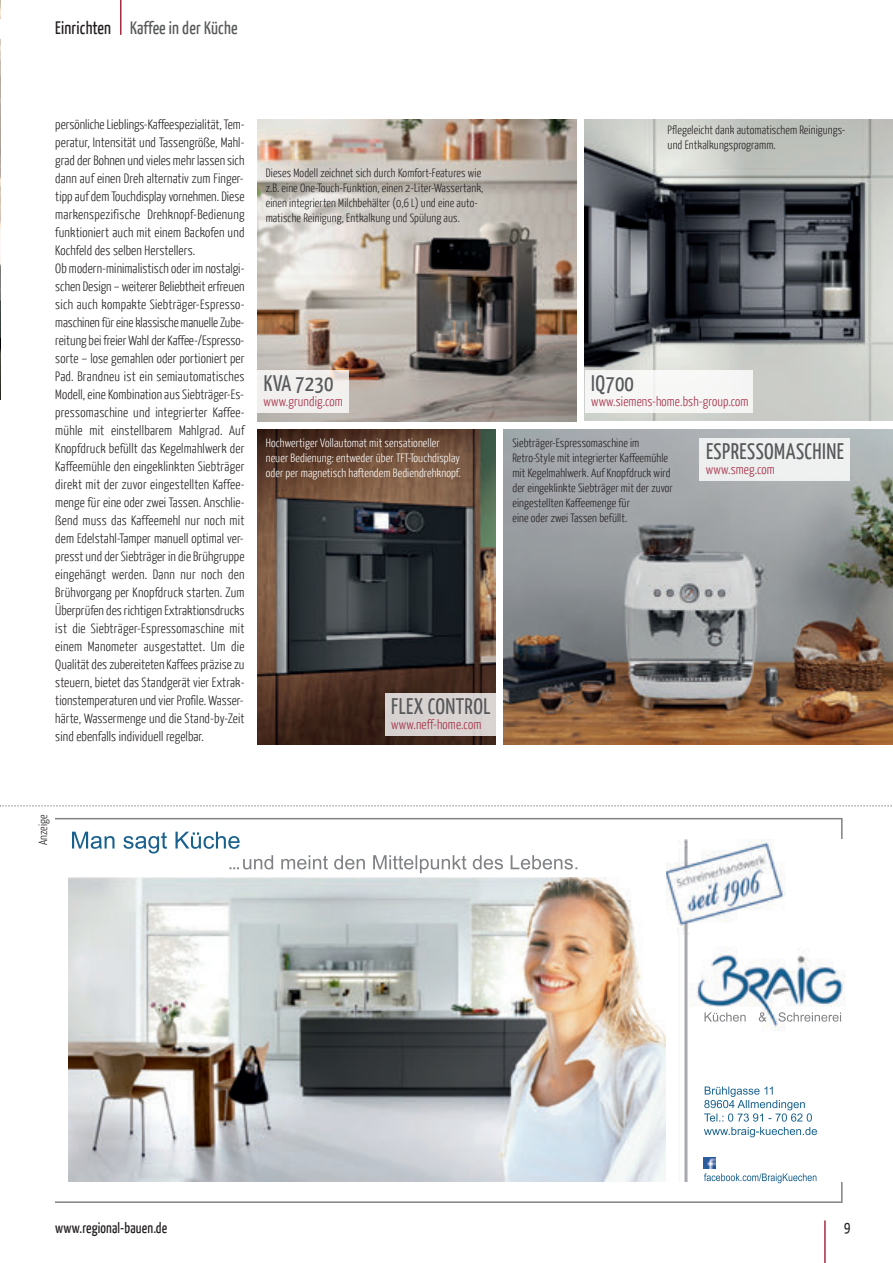
<style>
.page{position:relative;width:893px;height:1263px;background:#fff}
.page>*{position:absolute;margin:0;border:0;box-sizing:border-box;transform-origin:0 0}
.t1{font:22.5px "Yanone Kaffeesatz";letter-spacing:.02em;color:#57585a}
.t2{font:18px "Yanone Kaffeesatz";letter-spacing:.01em;color:#57585a}
.t3{font:15px "Yanone Kaffeesatz";letter-spacing:.01em;color:#231f20}
.t4{font:300 13.5px/18px "Yanone Kaffeesatz";letter-spacing:.01em;color:#231f20;text-align:justify}
.t5{font:300 13.5px "Yanone Kaffeesatz";letter-spacing:.01em;color:#a62b43}
.t6{font:300 12px/15px "Yanone Kaffeesatz";letter-spacing:.01em;color:#231f20}
.t7{font:300 12px "Yanone Kaffeesatz";letter-spacing:.01em;color:#fff}
.s1{color:#231f20}
</style>
<div class="page">
<svg style="left:0;top:805px;width:892px;height:1px"></svg>
<svg style="left:55px;top:818px;width:788px;height:385px"></svg>
<img style="left:69px;top:877px;width:597px;height:304px">
<svg style="left:72px;top:832px;width:505px;height:41px"></svg>
<img style="left:666px;top:839px;width:179px;height:342px">
<svg style="left:704px;top:1086px;width:113px;height:51px"></svg>
<svg style="left:704px;top:1157px;width:112px;height:26px"></svg>
<svg style="left:704px;top:1012px;width:62px;height:10px"></svg>
<svg style="left:778px;top:1012px;width:63px;height:10px"></svg>
<img style="left:585px;top:119px;width:308px;height:301px">
<img style="left:0;top:0;width:1px;height:400px">
<hr style="left:824px;top:1220px;width:2px;height:43px;background:#a62b43">
<div style="left:0;top:19px;width:244px;height:19px;background:#fff"></div>
<hr style="left:120px;top:0;width:2px;height:35px;background:#a62b43">
<img style="left:257px;top:119px;width:319px;height:302px">
<img style="left:257px;top:429px;width:238px;height:315px">
<img style="left:504px;top:429px;width:389px;height:315px">
<div style="left:699px;top:438px;width:151px;height:42px;background:#eff0f0"></div>
<div style="left:385px;top:693px;width:110px;height:43px;background:#d8d3d1"></div>
<div style="left:257px;top:370px;width:92px;height:42px;background:#f2f0ef"></div>
<div style="left:585px;top:370px;width:168px;height:42px;background:#f6f7f5"></div>
<p class="t2" style="left:55px;top:17px;width:184px"><span class="s1">Einrichten</span> Kaffee in der Küche</p>
<p class="t4" style="left:55px;top:115px;width:191px">persönliche Lieblings-Kaffeespezialität, Tem&shy;peratur, Intensität und Tassengröße, Mahl&shy;grad der Bohnen und vieles mehr lassen sich dann auf einen Dreh alternativ zum Finger&shy;tipp auf dem Touchdisplay vornehmen. Diese markenspezifische Drehknopf-Bedienung funktioniert auch mit einem Backofen und Kochfeld des selben Herstellers.</p>
<p class="t4" style="left:55px;top:259px;width:191px">Ob modern-minimalistisch oder im nostalgi&shy;schen Design – weiterer Beliebtheit erfreuen sich auch kompakte Siebträger-Espresso&shy;maschinen für eine klassische manuelle Zube&shy;rei tung bei freier Wahl der Kaffee-/Espresso-</p>
<p class="t4" style="left:55px;top:349px;width:191px">sorte – lose gemahlen oder portioniert per Pad. Brandneu ist ein semiautomatisches Modell, eine Kombination aus Siebträger-Es&shy;pressomaschine und integrierter Kaffee&shy;mühle mit einstellbarem Mahlgrad. Auf Knopfdruck befüllt das Kegelmahlwerk der Kaffeemühle den eingeklinkten Siebträger direkt mit der zuvor eingestellten Kaffee&shy;menge für eine oder zwei Tassen. Anschlie&shy;ßend muss das Kaffeemehl nur noch mit dem Edelstahl-Tamper manuell optimal ver&shy;presst und der Siebträger in die Brühgruppe eingehängt werden. Dann nur noch den Brühvorgang per Knopfdruck starten. Zum Überprüfen des richtigen Extraktionsdrucks ist die Siebträger-Espressomaschine mit einem Manometer ausgestattet. Um die Qualität des zubereiteten Kaffees präzise zu steuern, bietet das Standgerät vier Extrak&shy;tionstemperaturen und vier Profile. Wasser&shy;härte, Wassermenge und die Stand-by-Zeit sind ebenfalls individuell regelbar.</p>
<p class="t6" style="left:266px;top:165px;width:219px">Dieses Modell zeichnet sich durch Komfort-Features wie z.B. eine One-Touch-Funktion, einen 2-Liter-Wassertank, einen integrierten Milchbehälter (0,6 L) und eine auto&shy;matische Reinigung, Entkalkung und Spülung aus.</p>
<p class="t1" style="left:264px;top:369px;width:71px">KVA 7230</p>
<p class="t5" style="left:264px;top:393px;width:81px">www.grundig.com</p>
<p class="t7" style="left:266px;top:435px;width:176px">Hochwertiger Vollautomat mit sensationeller</p>
<p class="t7" style="left:266px;top:450px;width:196px">neuer Bedienung: entweder über TFT-Touchdisplay</p>
<p class="t7" style="left:266px;top:465px;width:196px">oder per magnetisch haftendem Bediendrehknopf.</p>
<p class="t1" style="left:391px;top:692px;width:101px">FLEX CONTROL</p>
<p class="t5" style="left:391px;top:716px;width:92px">www.neff-home.com</p>
<p class="t6" style="left:668px;top:122px;width:179px">Pflegeleicht dank automatischem Reinigungs-</p>
<p class="t6" style="left:668px;top:137px;width:110px">und Entkalkungsprogramm.</p>
<p class="t1" style="left:591px;top:369px;width:44px">IQ700</p>
<p class="t5" style="left:591px;top:393px;width:159px">www.siemens-home.bsh-group.com</p>
<p class="t6" style="left:512px;top:435px;width:128px">Siebträger-Espressomaschine im</p>
<p class="t6" style="left:512px;top:450px;width:162px">Retro-Style mit integrierter Kaffeemühle mit Kegelmahlwerk. Auf Knopfdruck wird der eingeklinkte Siebträger mit der zuvor eingestellten Kaffeemenge für</p>
<p class="t6" style="left:512px;top:510px;width:116px">eine oder zwei Tassen befüllt.</p>
<p class="t1" style="left:706px;top:437px;width:140px">ESPRESSOMASCHINE</p>
<p class="t5" style="left:706px;top:461px;width:70px">www.smeg.com</p>
<p class="t6" style="left:35px;top:845px;width:32px;rotate:-90deg">Anzeige</p>
<p class="t3" style="left:55px;top:1218px;width:114px">www.regional-bauen.de</p>
<p class="t3" style="left:844px;top:1217px;width:8px">9</p>
</div>
